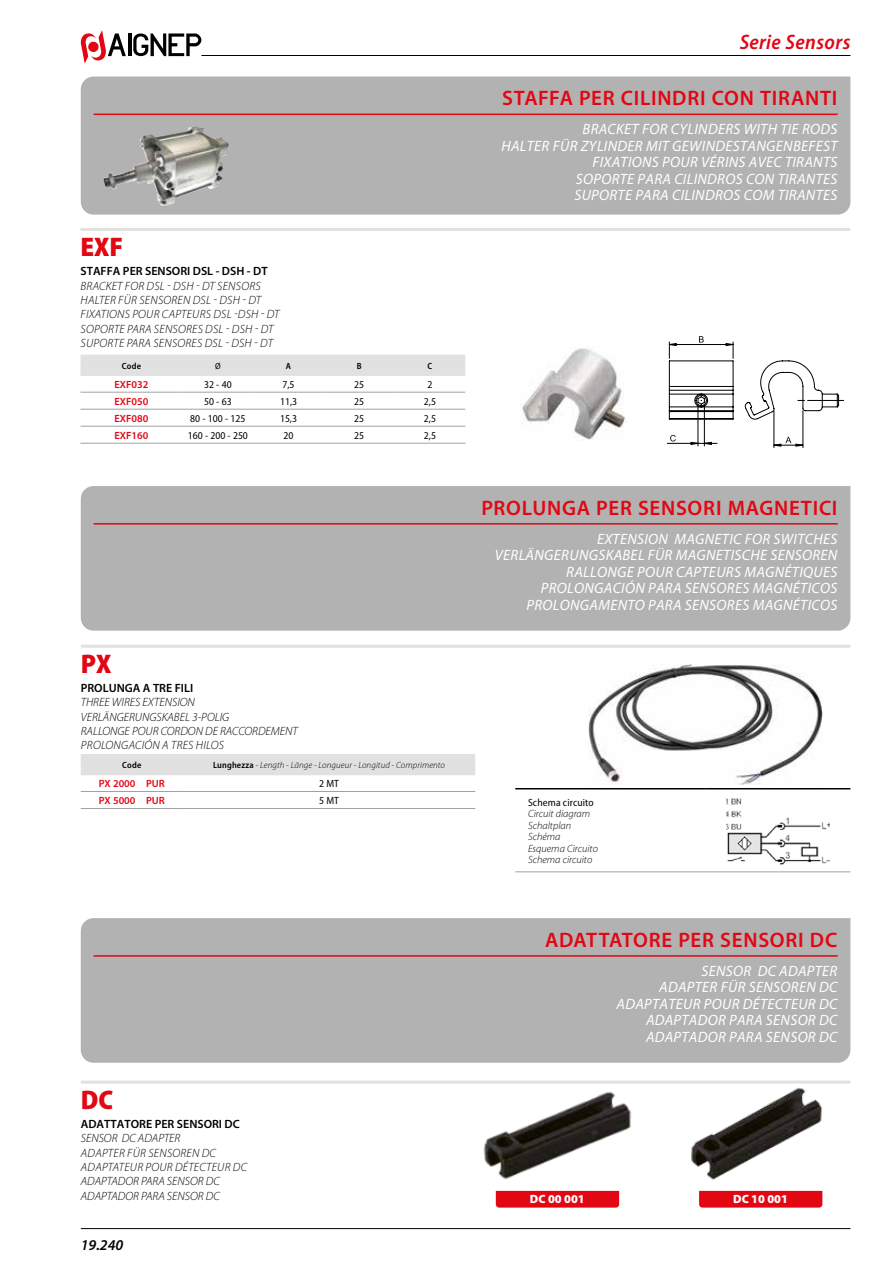
<style>
.page{position:relative;width:893px;height:1263px;background:#fff}
.page>*{position:absolute;margin:0;border:0;box-sizing:border-box;transform-origin:0 0}
.t1{font:900 semi-condensed 27px "Myriad Pro";color:#e30613}
.t2{font:600 21px "Myriad Pro";letter-spacing:.035em;color:#e30613}
.t3{font:italic 600 semi-condensed 21px "Myriad Pro";letter-spacing:.02em;color:#e30613}
.t4{font:italic 15px/16.5px "Myriad Pro";letter-spacing:.02em;color:#fff;text-align:right}
.t5{font:italic 600 15px "Myriad Pro";color:#000}
.t6{font:italic 300 12px/14.4px "Myriad Pro";color:#000}
.t7{font:italic 300 12px/14.4px "Myriad Pro";letter-spacing:.02em;color:#000}
.t8{font:600 12px "Myriad Pro";color:#000}
.t9{font:900 12px "Myriad Pro";color:#fff}
.t10{font:semi-condensed 10.5px "Myriad Pro";color:#000}
.t11{font:italic 300 10.5px/11.6px "Myriad Pro";color:#000}
.t12{font:600 10.5px "Myriad Pro";color:#e30613}
.t13{font:italic 300 9px "Myriad Pro";letter-spacing:.01em;color:#000}
.t14{font:600 semi-condensed 9px "Myriad Pro";letter-spacing:.02em;color:#000}
.t15{font:semi-condensed 9px "Myriad Pro";color:#000}
.s1{font-weight:600;font-style:normal;font-stretch:semi-condensed}
</style>
<div class="page">
<div style="left:81px;top:486px;width:769px;height:145px;background:#b3b2b2"></div>
<hr style="left:94px;top:523px;width:744px;height:2px;background:#e30613">
<div style="left:81px;top:918px;width:769px;height:145px;background:#b3b2b2"></div>
<hr style="left:94px;top:955px;width:744px;height:2px;background:#e30613">
<hr style="left:81px;top:645px;width:769px;height:3px;background:#e1e1e1">
<img style="left:588px;top:664px;width:234px;height:121px">
<div style="left:81px;top:754px;width:394px;height:21px;background:#e1e1e1"></div>
<hr style="left:81px;top:791px;width:102px;height:1px;background:#a1a1a1">
<hr style="left:183px;top:791px;width:292px;height:1px;background:#a1a1a1">
<hr style="left:81px;top:808px;width:102px;height:1px;background:#a1a1a1">
<hr style="left:183px;top:808px;width:292px;height:1px;background:#a1a1a1">
<hr style="left:81px;top:1080px;width:769px;height:3px;background:#e1e1e1">
<img style="left:483px;top:1091px;width:149px;height:89px">
<img style="left:691px;top:1087px;width:132px;height:93px">
<div style="left:496px;top:1191px;width:123px;height:16px;background:#e30613"></div>
<div style="left:699px;top:1191px;width:123px;height:16px;background:#e30613"></div>
<hr style="left:515px;top:788px;width:191px;height:1px;background:#000">
<hr style="left:706px;top:788px;width:144px;height:1px;background:#000">
<hr style="left:515px;top:871px;width:191px;height:1px;background:#a1a1a1">
<hr style="left:706px;top:871px;width:144px;height:1px;background:#a1a1a1">
<img style="left:726px;top:798px;width:104px;height:67px">
<hr style="left:667px;top:443px;width:31px;height:1px;background:#000">
<hr style="left:803px;top:411px;width:1px;height:37px;background:#000">
<hr style="left:774px;top:411px;width:1px;height:37px;background:#000">
<svg style="left:669px;top:336px;width:175px;height:111px"></svg>
<img style="left:522px;top:348px;width:105px;height:92px">
<div style="left:81px;top:77px;width:769px;height:138px;background:#b3b2b2"></div>
<hr style="left:94px;top:114px;width:744px;height:1px;background:#e30613">
<hr style="left:80px;top:228px;width:770px;height:3px;background:#e1e1e1">
<div style="left:80px;top:355px;width:385px;height:21px;background:#e1e1e1"></div>
<hr style="left:80px;top:392px;width:103px;height:1px;background:#a1a1a1">
<hr style="left:183px;top:392px;width:70px;height:1px;background:#a1a1a1">
<hr style="left:80px;top:409px;width:103px;height:1px;background:#a1a1a1">
<hr style="left:183px;top:409px;width:70px;height:1px;background:#a1a1a1">
<hr style="left:80px;top:426px;width:103px;height:1px;background:#a1a1a1">
<hr style="left:183px;top:426px;width:70px;height:1px;background:#a1a1a1">
<hr style="left:80px;top:443px;width:103px;height:1px;background:#a1a1a1">
<hr style="left:183px;top:443px;width:70px;height:1px;background:#a1a1a1">
<hr style="left:253px;top:392px;width:71px;height:1px;background:#a1a1a1">
<hr style="left:324px;top:392px;width:71px;height:1px;background:#a1a1a1">
<hr style="left:395px;top:392px;width:70px;height:1px;background:#a1a1a1">
<hr style="left:253px;top:409px;width:71px;height:1px;background:#a1a1a1">
<hr style="left:324px;top:409px;width:71px;height:1px;background:#a1a1a1">
<hr style="left:395px;top:409px;width:70px;height:1px;background:#a1a1a1">
<hr style="left:253px;top:426px;width:71px;height:1px;background:#a1a1a1">
<hr style="left:324px;top:426px;width:71px;height:1px;background:#a1a1a1">
<hr style="left:395px;top:426px;width:70px;height:1px;background:#a1a1a1">
<hr style="left:253px;top:443px;width:71px;height:1px;background:#a1a1a1">
<hr style="left:324px;top:443px;width:71px;height:1px;background:#a1a1a1">
<hr style="left:395px;top:443px;width:70px;height:1px;background:#a1a1a1">
<img style="left:103px;top:127px;width:126px;height:79px">
<hr style="left:81px;top:1228px;width:769px;height:1px;background:#000">
<hr style="left:201px;top:55px;width:649px;height:1px;background:#000">
<hr style="left:128px;top:33px;width:3px;height:23px;background:#000">
<svg style="left:133px;top:33px;width:68px;height:23px"></svg>
<svg style="left:80px;top:30px;width:46px;height:34px"></svg>
<h1 class="t1" style="left:80px;top:232px;width:44px">EXF</h1>
<p class="t8" style="left:80px;top:264px;width:189px">STAFFA PER SENSORI DSL - DSH - DT</p>
<p class="t7" style="left:81px;top:279px;width:200px">BRACKET FOR DSL - DSH - DT SENSORS HALTER FÜR SENSOREN DSL - DSH - DT FIXATIONS POUR CAPTEURS DSL -DSH - DT SOPORTE PARA SENSORES DSL - DSH - DT SUPORTE PARA SENSORES DSL - DSH - DT</p>
<p class="t14" style="left:122px;top:361px;width:21px">Code</p>
<p class="t15" style="left:215px;top:361px;width:7px">Ø</p>
<p class="t14" style="left:286px;top:361px;width:7px">A</p>
<p class="t14" style="left:357px;top:361px;width:6px">B</p>
<p class="t14" style="left:428px;top:361px;width:6px">C</p>
<p class="t12" style="left:115px;top:378px;width:35px">EXF032</p>
<p class="t10" style="left:204px;top:379px;width:29px">32 - 40</p>
<p class="t10" style="left:282px;top:379px;width:14px">7,5</p>
<p class="t10" style="left:354px;top:379px;width:11px">25</p>
<p class="t10" style="left:427px;top:379px;width:6px">2</p>
<p class="t12" style="left:115px;top:395px;width:35px">EXF050</p>
<p class="t10" style="left:204px;top:395px;width:29px">50 - 63</p>
<p class="t10" style="left:280px;top:395px;width:19px">11,3</p>
<p class="t10" style="left:354px;top:395px;width:11px">25</p>
<p class="t10" style="left:424px;top:395px;width:14px">2,5</p>
<p class="t12" style="left:115px;top:412px;width:35px">EXF080</p>
<p class="t10" style="left:190px;top:412px;width:57px">80 - 100 - 125</p>
<p class="t10" style="left:280px;top:412px;width:19px">15,3</p>
<p class="t10" style="left:354px;top:412px;width:11px">25</p>
<p class="t10" style="left:424px;top:412px;width:14px">2,5</p>
<p class="t12" style="left:115px;top:429px;width:35px">EXF160</p>
<p class="t10" style="left:188px;top:429px;width:62px">160 - 200 - 250</p>
<p class="t10" style="left:284px;top:429px;width:11px">20</p>
<p class="t10" style="left:354px;top:429px;width:11px">25</p>
<p class="t10" style="left:424px;top:429px;width:14px">2,5</p>
<h1 class="t1" style="left:81px;top:649px;width:32px">PX</h1>
<p class="t8" style="left:81px;top:681px;width:114px">PROLUNGA A TRE FILI</p>
<p class="t6" style="left:81px;top:695px;width:219px">THREE WIRES EXTENSION<br>VERLÄNGERUNGSKABEL 3-POLIG<br>RALLONGE POUR CORDON DE RACCORDEMENT<br>PROLONGACIÓN A TRES HILOS</p>
<p class="t14" style="left:122px;top:760px;width:21px">Code</p>
<p class="t13" style="left:213px;top:760px;width:234px"><span class="s1">Lunghezza</span> - Length - Länge - Longueur - Longitud - Comprimento</p>
<p class="t12" style="left:99px;top:777px;width:68px">PX 2000 PUR</p>
<p class="t10" style="left:319px;top:778px;width:21px">2 MT</p>
<p class="t12" style="left:99px;top:795px;width:68px">PX 5000 PUR</p>
<p class="t10" style="left:319px;top:795px;width:21px">5 MT</p>
<h1 class="t1" style="left:81px;top:1085px;width:34px">DC</h1>
<p class="t8" style="left:81px;top:1117px;width:161px">ADATTATORE PER SENSORI DC</p>
<p class="t6" style="left:81px;top:1131px;width:168px">SENSOR DC ADAPTER<br>ADAPTER FÜR SENSOREN DC<br>ADAPTATEUR POUR DÉTECTEUR DC<br>ADAPTADOR PARA SENSOR DC<br>ADAPTADOR PARA SENSOR DC</p>
<p class="t5" style="left:81px;top:1236px;width:44px">19.240</p>
<h2 class="t3" style="left:740px;top:31px;width:112px">Serie Sensors</h2>
<h2 class="t2" style="left:502px;top:86px;width:337px">STAFFA PER CILINDRI CON TIRANTI</h2>
<p class="t4" style="left:501px;top:121px;width:338px">BRACKET FOR CYLINDERS WITH TIE RODS<br>HALTER FÜR ZYLINDER MIT GEWINDESTANGENBEFEST FIXATIONS POUR VÉRINS AVEC TIRANTS<br>SOPORTE PARA CILINDROS CON TIRANTES<br>SUPORTE PARA CILINDROS COM TIRANTES</p>
<h2 class="t2" style="left:481px;top:496px;width:358px">PROLUNGA PER SENSORI MAGNETICI</h2>
<p class="t4" style="left:495px;top:531px;width:344px">EXTENSION MAGNETIC FOR SWITCHES VERLÄNGERUNGSKABEL FÜR MAGNETISCHE SENSOREN RALLONGE POUR CAPTEURS MAGNÉTIQUES PROLONGACIÓN PARA SENSORES MAGNÉTICOS PROLONGAMENTO PARA SENSORES MAGNÉTICOS</p>
<p class="t10" style="left:528px;top:796px;width:67px">Schema circuito</p>
<p class="t11" style="left:528px;top:808px;width:71px">Circuit diagram<br>Schaltplan<br>Schéma<br>Esquema Circuito<br>Schema circuito</p>
<h2 class="t2" style="left:545px;top:928px;width:294px">ADATTATORE PER SENSORI DC</h2>
<p class="t4" style="left:617px;top:963px;width:222px">SENSOR DC ADAPTER<br>ADAPTER FÜR SENSOREN DC<br>ADAPTATEUR POUR DÉTECTEUR DC<br>ADAPTADOR PARA SENSOR DC<br>ADAPTADOR PARA SENSOR DC</p>
<p class="t9" style="left:530px;top:1192px;width:56px">DC 00 001</p>
<p class="t9" style="left:733px;top:1192px;width:56px">DC 10 001</p>
</div>
